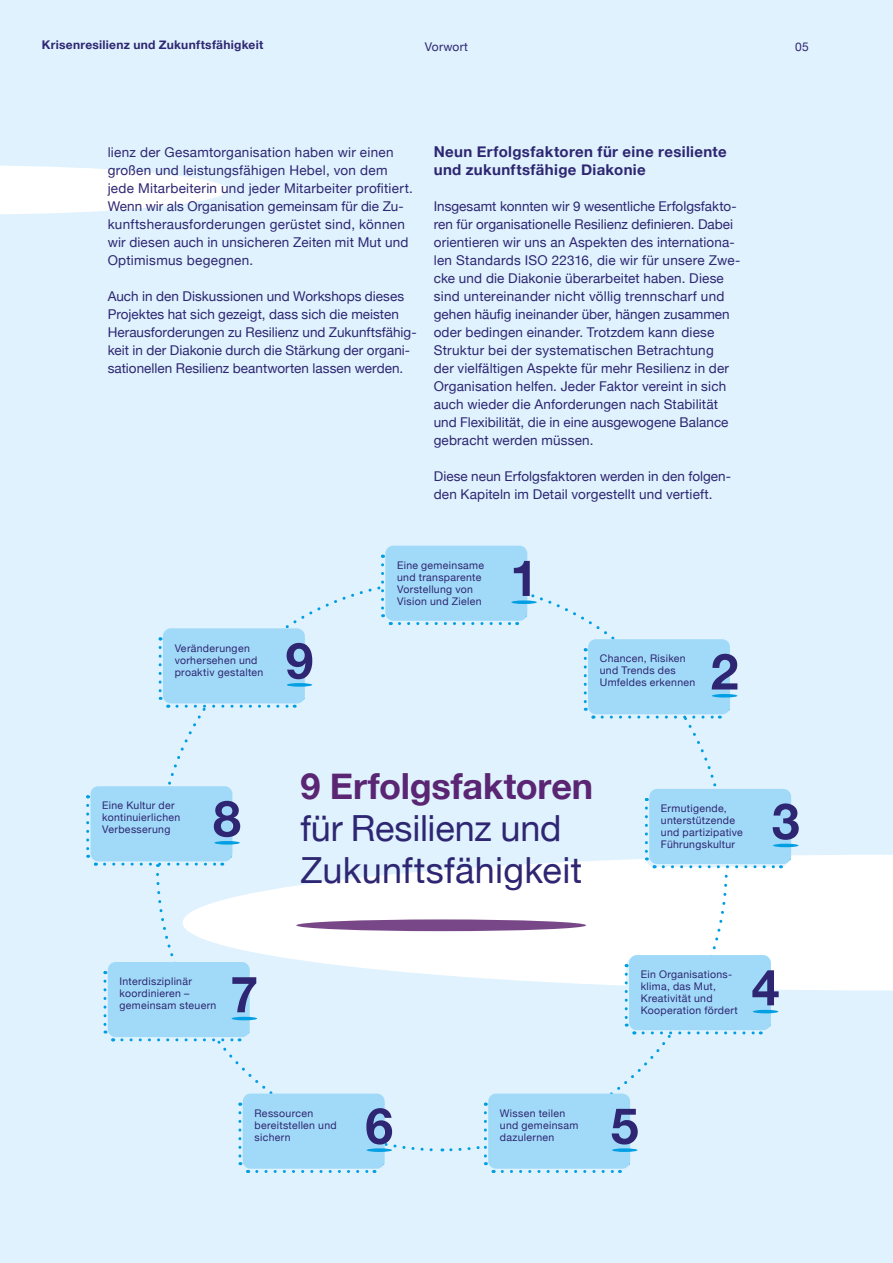
<style>
.page{position:relative;width:893px;height:1263px;background:#dff2fd}
.page>*{position:absolute;margin:0;border:0;box-sizing:border-box;transform-origin:0 0}
.t1{font:700 50.1px "Helvetica Neue";color:#2e2672}
.t2{font:36px/42px "Helvetica Neue";letter-spacing:.005em;color:#2e2672}
.t3{font:700 36px "Helvetica Neue";letter-spacing:-.01em;color:#5a2572}
.t4{font:700 15px/18px "Helvetica Neue";letter-spacing:.025em;color:#2e2672}
.t5{font:13.5px/18px "Helvetica Neue";letter-spacing:.01em;color:#2e2672}
.t6{font:700 12px "Helvetica Neue";letter-spacing:.025em;color:#2e2672}
.t7{font:12px "Helvetica Neue";letter-spacing:.02em;color:#2e2672}
.t8{font:10.5px/12px "Helvetica Neue";letter-spacing:.03em;color:#2e2672}
</style>
<div class="page">
<div style="left:434px;top:855px;width:459px;height:135px;background:#fff"></div>
<svg style="left:0;top:165px;width:228px;height:50px"></svg>
<svg style="left:448px;top:867px;width:281px;height:285px"></svg>
<svg style="left:443px;top:578px;width:274px;height:282px"></svg>
<svg style="left:156px;top:871px;width:284px;height:281px"></svg>
<div style="left:296px;top:919px;width:290px;height:12px;background:#784787;border-radius:50%"></div>
<svg style="left:582px;top:639px;width:148px;height:81px"></svg>
<div style="left:588px;top:639px;width:142px;height:75px;background:#a1daf8;border-radius:8px"></div>
<hr style="left:712px;top:694px;width:25px;height:3px;background:#009ee3;border-radius:50%">
<svg style="left:644px;top:808px;width:13px;height:62px"></svg>
<svg style="left:663px;top:859px;width:128px;height:10px"></svg>
<svg style="left:643px;top:790px;width:9px;height:12px"></svg>
<div style="left:649px;top:789px;width:142px;height:75px;background:#a1daf8;border-radius:8px"></div>
<hr style="left:773px;top:844px;width:25px;height:3px;background:#009ee3;border-radius:50%">
<svg style="left:623px;top:955px;width:148px;height:81px"></svg>
<div style="left:629px;top:955px;width:142px;height:75px;background:#a1daf8;border-radius:8px"></div>
<hr style="left:753px;top:1010px;width:25px;height:3px;background:#009ee3;border-radius:50%">
<svg style="left:483px;top:1113px;width:13px;height:60px"></svg>
<svg style="left:502px;top:1164px;width:128px;height:9px"></svg>
<svg style="left:482px;top:1094px;width:9px;height:13px"></svg>
<div style="left:488px;top:1093px;width:142px;height:76px;background:#a1daf8;border-radius:8px"></div>
<svg style="left:612px;top:1148px;width:25px;height:4px"></svg>
<svg style="left:238px;top:1113px;width:13px;height:60px"></svg>
<svg style="left:257px;top:1170px;width:120px;height:3px"></svg>
<svg style="left:237px;top:1094px;width:9px;height:13px"></svg>
<div style="left:243px;top:1093px;width:142px;height:76px;background:#a1daf8;border-radius:8px"></div>
<svg style="left:367px;top:1148px;width:25px;height:4px"></svg>
<svg style="left:103px;top:981px;width:13px;height:61px"></svg>
<svg style="left:122px;top:1032px;width:128px;height:10px"></svg>
<svg style="left:103px;top:966px;width:6px;height:9px"></svg>
<div style="left:108px;top:962px;width:142px;height:75px;background:#a1daf8;border-radius:8px"></div>
<hr style="left:232px;top:1017px;width:25px;height:3px;background:#009ee3;border-radius:50%">
<svg style="left:86px;top:790px;width:147px;height:77px"></svg>
<div style="left:91px;top:786px;width:141px;height:75px;background:#a1daf8;border-radius:8px"></div>
<hr style="left:214px;top:841px;width:26px;height:3px;background:#009ee3;border-radius:50%">
<svg style="left:158px;top:637px;width:147px;height:72px"></svg>
<div style="left:163px;top:628px;width:142px;height:75px;background:#a1daf8;border-radius:8px"></div>
<svg style="left:287px;top:683px;width:25px;height:4px"></svg>
<svg style="left:381px;top:565px;width:12px;height:61px"></svg>
<svg style="left:399px;top:616px;width:128px;height:9px"></svg>
<svg style="left:381px;top:546px;width:9px;height:12px"></svg>
<div style="left:385px;top:546px;width:142px;height:75px;background:#a1daf8;border-radius:8px"></div>
<svg style="left:511px;top:600px;width:26px;height:4px"></svg>
<p class="t6" style="left:42px;top:35px;width:223px">Krisenresilienz und Zukunftsfähigkeit</p>
<p class="t7" style="left:425px;top:38px;width:45px">Vorwort</p>
<p class="t7" style="left:795px;top:38px;width:15px">05</p>
<p class="t5" style="left:108px;top:144px;width:307px">lienz der Gesamtorganisation haben wir einen großen und leistungsfähigen Hebel, von dem jede Mitarbeiterin und jeder Mitarbeiter profitiert.<br>Wenn wir als Organisation gemeinsam für die Zu&shy;kunftsherausforderungen gerüstet sind, können wir diesen auch in unsicheren Zeiten mit Mut und Optimismus begegnen.</p>
<p class="t5" style="left:108px;top:288px;width:310px">Auch in den Diskussionen und Workshops dieses Projektes hat sich gezeigt, dass sich die meisten Herausforderungen zu Resilienz und Zukunftsfähig&shy;keit in der Diakonie durch die Stärkung der organi&shy;sationellen Resilienz beantworten lassen werden.</p>
<p class="t4" style="left:434px;top:143px;width:295px">Neun Erfolgsfaktoren für eine resiliente und zukunftsfähige Diakonie</p>
<p class="t5" style="left:434px;top:198px;width:308px">Insgesamt konnten wir 9 wesentliche Erfolgsfakto&shy;ren für organisationelle Resilienz definieren. Dabei orientieren wir uns an Aspekten des internationa&shy;len Standards ISO 22316, die wir für unsere Zwe&shy;cke und die Diakonie überarbeitet haben. Diese sind untereinander nicht völlig trennscharf und gehen häufig ineinander über, hängen zusammen oder bedingen einander. Trotzdem kann diese Struktur bei der systematischen Betrachtung<br>der vielfältigen Aspekte für mehr Resilienz in der Organisation helfen. Jeder Faktor vereint in sich auch wieder die Anforderungen nach Stabilität und Flexibilität, die in eine ausgewogene Balance gebracht werden müssen.</p>
<p class="t5" style="left:434px;top:468px;width:299px">Diese neun Erfolgsfaktoren werden in den folgen&shy;den Kapiteln im Detail vorgestellt und vertieft.</p>
<p class="t8" style="left:175px;top:642px;width:90px">Veränderungen vorhersehen und proaktiv gestalten</p>
<h1 class="t1" style="left:285px;top:621px;width:29px">9</h1>
<p class="t8" style="left:397px;top:560px;width:89px">Eine gemeinsame und transparente<br>Vorstellung von<br>Vision und Zielen</p>
<h1 class="t1" style="left:510px;top:539px;width:29px">1</h1>
<p class="t8" style="left:600px;top:653px;width:97px">Chancen, Risiken und Trends des<br>Umfeldes erkennen</p>
<h1 class="t1" style="left:711px;top:632px;width:29px">2</h1>
<p class="t8" style="left:102px;top:800px;width:80px">Eine Kultur der kontinuierlichen<br>Verbesserung</p>
<h1 class="t1" style="left:213px;top:779px;width:29px">8</h1>
<p class="t8" style="left:120px;top:976px;width:98px">Interdisziplinär koordinieren – gemeinsam steuern</p>
<h1 class="t1" style="left:230px;top:955px;width:29px">7</h1>
<h2 class="t3" style="left:301px;top:758px;width:294px">9 Erfolgsfaktoren</h2>
<h2 class="t2" style="left:301px;top:809px;width:283px">für Resilienz und<br>Zukunftsfähigkeit</h2>
<p class="t8" style="left:661px;top:803px;width:83px">Ermutigende, unterstützende und partizipative<br>Führungskultur</p>
<h1 class="t1" style="left:772px;top:782px;width:29px">3</h1>
<p class="t8" style="left:641px;top:969px;width:99px">Ein Organisations&shy;klima, das Mut,<br>Kreativität und<br>Kooperation fördert</p>
<h1 class="t1" style="left:752px;top:948px;width:29px">4</h1>
<p class="t8" style="left:254px;top:1108px;width:84px">Ressourcen bereitstellen und sichern</p>
<h1 class="t1" style="left:365px;top:1087px;width:29px">6</h1>
<p class="t8" style="left:500px;top:1108px;width:80px">Wissen teilen und gemeinsam dazulernen</p>
<h1 class="t1" style="left:611px;top:1087px;width:29px">5</h1>
</div>
